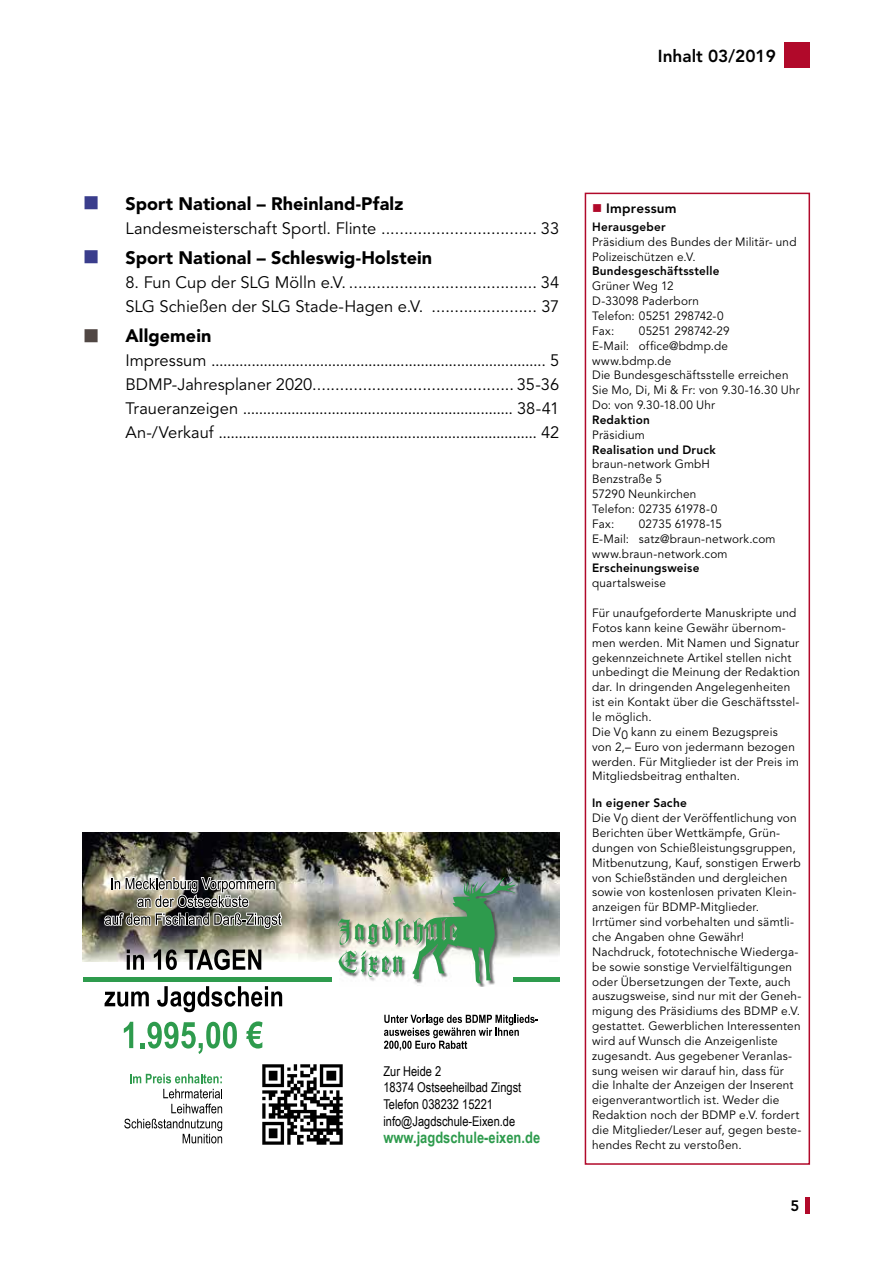
<style>
.page{position:relative;width:893px;height:1263px;background:#fff}
.page>*{position:absolute;margin:0;border:0;box-sizing:border-box;transform-origin:0 0}
.t1{font:900 18px "Avenir LT Std";letter-spacing:.005em;color:#000}
.t2{font:800 17.25px "Avenir LT Std";color:#000}
.t3{font:16.5px/24px "Avenir LT Std";color:#000}
.t4{font:700 15.75px "Arial Narrow";color:#2e9b4d}
.t5{font:800 15px "Avenir LT Std";color:#000}
.t6{font:13.5px/16.8px "Arial Narrow";color:#000}
.t7{font:800 13.5px "Avenir LT Std";letter-spacing:.02em;color:#000}
.t8{font:12px/14.9px "Avenir LT Std";letter-spacing:.015em;color:#000}
.t9{font:800 12px "Avenir LT Std";letter-spacing:.02em;color:#000}
.s1{color:#3a3d8c}
.s2{color:#504744}
.s3{color:#b1092a}
</style>
<div class="page">
<hr style="left:806px;top:1197px;width:4px;height:16px;background:#b1092a">
<img style="left:83px;top:833px;width:476px;height:129px">
<img style="left:415px;top:878px;width:104px;height:108px">
<img style="left:338px;top:877px;width:178px;height:106px">
<div style="left:83px;top:977px;width:248px;height:5px;background:#2e9b4d"></div>
<div style="left:513px;top:977px;width:46px;height:5px;background:#2e9b4d"></div>
<img style="left:262px;top:1064px;width:81px;height:81px">
<svg style="left:124px;top:1022px;width:9px;height:26px"></svg>
<svg style="left:140px;top:1022px;width:97px;height:32px"></svg>
<svg style="left:246px;top:1021px;width:17px;height:27px"></svg>
<svg style="left:104px;top:877px;width:178px;height:52px;background:#88877e"></svg>
<svg style="left:384px;top:1015px;width:154px;height:35px"></svg>
<svg style="left:127px;top:949px;width:17px;height:21px"></svg>
<svg style="left:154px;top:949px;width:23px;height:21px"></svg>
<svg style="left:185px;top:949px;width:76px;height:21px"></svg>
<svg style="left:105px;top:991px;width:44px;height:16px"></svg>
<svg style="left:157px;top:986px;width:125px;height:26px"></svg>
<svg style="left:130px;top:1074px;width:92px;height:9px"></svg>
<svg style="left:163px;top:1089px;width:59px;height:9px"></svg>
<svg style="left:171px;top:1104px;width:51px;height:9px"></svg>
<svg style="left:124px;top:1119px;width:98px;height:24px"></svg>
<div style="left:784px;top:43px;width:26px;height:25px;background:#b1092a"></div>
<div style="left:585px;top:193px;width:225px;height:972px;border:2px solid #b1092a"></div>
<h2 class="t2" style="left:658px;top:46px;width:120px">Inhalt 03/2019</h2>
<h1 class="t1" style="left:83px;top:193px;width:322px"><span class="s1">■</span> Sport National – Rheinland-Pfalz</h1>
<h3 class="t3" style="left:125px;top:217px;width:435px">Landesmeisterschaft Sportl. Flinte .................................. 33</h3>
<h1 class="t1" style="left:83px;top:247px;width:351px"><span class="s1">■</span> Sport National – Schleswig-Holstein</h1>
<h3 class="t3" style="left:125px;top:271px;width:435px">8. Fun Cup der SLG Mölln e.V. ......................................... 34<br>SLG Schießen der SLG Stade-Hagen e.V. ....................... 37</h3>
<h1 class="t1" style="left:83px;top:325px;width:130px"><span class="s2">■</span> Allgemein</h1>
<p class="t3" style="left:125px;top:349px;width:435px;text-align:justify">Impressum ................................................................................... 5<br>BDMP-Jahresplaner 2020............................................ 35-36<br>Traueranzeigen ................................................................... 38-41<br>An-/Verkauf ............................................................................... 42</p>
<p class="t6" style="left:383px;top:1062px;width:139px">Zur Heide 2<br>18374 Ostseeheilbad Zingst<br>Telefon 038232 15221 info@Jagdschule-Eixen.de</p>
<h3 class="t4" style="left:383px;top:1125px;width:158px">www.jagdschule-eixen.de</h3>
<p class="t7" style="left:592px;top:200px;width:86px"><span class="s3">■</span> Impressum</p>
<p class="t9" style="left:592px;top:220px;width:75px">Herausgeber</p>
<p class="t8" style="left:592px;top:235px;width:206px">Präsidium des Bundes der Militär- und<br>Polizeischützen e.V.</p>
<p class="t9" style="left:592px;top:264px;width:129px">Bundesgeschäftsstelle</p>
<p class="t8" style="left:592px;top:279px;width:133px">Grüner Weg 12<br>D-33098 Paderborn<br>Telefon: 05251 298742-0<br>Fax:</p>
<p class="t8" style="left:592px;top:324px;width:209px;text-indent:47px">05251 298742-29<br>E-Mail: office@bdmp.de www.bdmp.de<br>Die Bundesgeschäftsstelle erreichen<br>Sie Mo, Di, Mi &amp; Fr: von 9.30-16.30 Uhr<br>Do: von 9.30-18.00 Uhr</p>
<p class="t9" style="left:592px;top:413px;width:59px">Redaktion</p>
<p class="t8" style="left:592px;top:428px;width:54px">Präsidium</p>
<p class="t9" style="left:592px;top:442px;width:125px">Realisation und Druck</p>
<p class="t8" style="left:592px;top:457px;width:127px">braun-network GmbH<br>Benzstraße 5<br>57290 Neunkirchen<br>Telefon: 02735 61978-0<br>Fax:</p>
<p class="t8" style="left:592px;top:517px;width:185px;text-indent:47px">02735 61978-15<br>E-Mail: satz@braun-network.com www.braun-network.com</p>
<p class="t9" style="left:592px;top:561px;width:109px">Erscheinungsweise</p>
<p class="t8" style="left:592px;top:576px;width:75px">quartalsweise</p>
<p class="t8" style="left:592px;top:606px;width:210px">Für unaufgeforderte Manuskripte und Fotos kann keine Gewähr übernom&shy;men werden. Mit Namen und Signatur gekennzeichnete Artikel stellen nicht unbedingt die Meinung der Redaktion dar. In dringenden Angelegenheiten ist ein Kontakt über die Geschäftsstel&shy;le möglich.<br>Die V0 kann zu einem Bezugspreis von 2,– Euro von jedermann bezogen werden. Für Mitglieder ist der Preis im Mitgliedsbeitrag enthalten.</p>
<p class="t9" style="left:592px;top:796px;width:96px">In eigener Sache</p>
<p class="t8" style="left:592px;top:811px;width:211px">Die V0 dient der Veröffentlichung von Berichten über Wettkämpfe, Grün&shy;dungen von Schießleistungsgruppen, Mitbenutzung, Kauf, sonstigen Erwerb von Schießständen und dergleichen sowie von kostenlosen privaten Klein&shy;anzeigen für BDMP-Mitglieder.<br>Irrtümer sind vorbehalten und sämtli&shy;che Angaben ohne Gewähr!<br>Nachdruck, fototechnische Wiederga&shy;be sowie sonstige Vervielfältigungen oder Übersetzungen der Texte, auch auszugsweise, sind nur mit der Geneh&shy;migung des Präsidiums des BDMP e.V. gestattet. Gewerblichen Interessenten wird auf Wunsch die Anzeigenliste zugesandt. Aus gegebener Veranlas&shy;sung weisen wir darauf hin, dass für die Inhalte der Anzeigen der Inserent eigenverantwortlich ist. Weder die Redaktion noch der BDMP e.V. fordert die Mitglieder/Leser auf, gegen beste&shy;hendes Recht zu verstoßen.</p>
<p class="t5" style="left:790px;top:1197px;width:10px">5</p>
</div>
